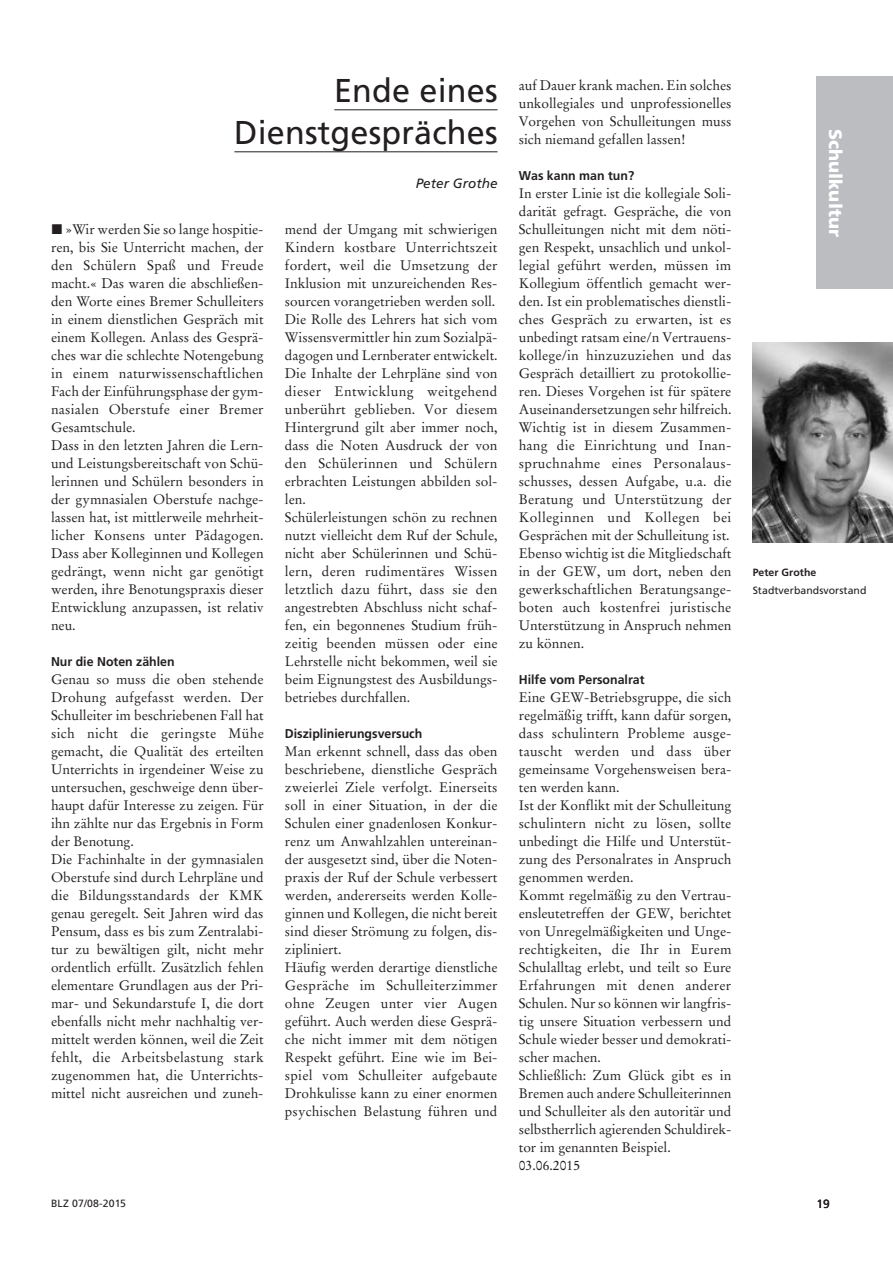
<style>
.page{position:relative;width:893px;height:1263px;background:#fff}
.page>*{position:absolute;margin:0;border:0;box-sizing:border-box;transform-origin:0 0}
.t1{font:33px/42px "Frutiger";letter-spacing:.005em;color:#231f20;text-align:right}
.t2{font:900 18px "Frutiger";letter-spacing:.005em;color:#fff}
.t3{font:13.8px/18px "Stempel Garamond";color:#231f20}
.t4{font:italic 13.5px "Frutiger";letter-spacing:.005em;color:#231f20}
.t5{font:700 12.75px "Frutiger";color:#231f20}
.t6{font:12px "Frutiger";color:#231f20}
.t7{font:10.5px "Frutiger";letter-spacing:.005em;color:#231f20}
.t8{font:700 10.5px "Frutiger";letter-spacing:.005em;color:#231f20}
.s1{font-family:"European Pi Three";font-size:14.25px}
</style>
<div class="page">
<div style="left:816px;top:77px;width:77px;height:212px;background:#bbbdc0"></div>
<hr style="left:334px;top:109px;width:163px;height:1px;background:#231f20">
<hr style="left:234px;top:151px;width:263px;height:1px;background:#231f20">
<img style="left:753px;top:342px;width:140px;height:200px">
<h1 class="t1" style="left:234px;top:72px;width:265px">Ende eines<br>Dienstgespräches</h1>
<p class="t4" style="left:416px;top:178px;width:83px">Peter Grothe</p>
<p class="t3" style="left:51px;top:221px;width:214px"><span class="s1">-</span> »Wir werden Sie so lange hospitie&shy;ren, bis Sie Unterricht machen, der den Schülern Spaß und Freude macht.« Das waren die abschließen&shy;den Worte eines Bremer Schulleiters in einem dienstlichen Gespräch mit einem Kollegen. Anlass des Gesprä&shy;ches war die schlechte Notengebung in einem naturwissenschaftlichen Fach der Einführungsphase der gym&shy;nasialen Oberstufe einer Bremer Gesamtschule.<br>Dass in den letzten Jahren die Lern&shy;und Leistungsbereitschaft von Schü&shy;lerinnen und Schülern besonders in der gymnasialen Oberstufe nachge&shy;lassen hat, ist mittlerweile mehrheit&shy;licher Konsens unter Pädagogen.<br>Dass aber Kolleginnen und Kollegen gedrängt, wenn nicht gar genötigt werden, ihre Benotungspraxis dieser Entwicklung anzupassen, ist relativ neu.</p>
<p class="t5" style="left:51px;top:656px;width:125px">Nur die Noten zählen</p>
<p class="t3" style="left:51px;top:671px;width:214px">Genau so muss die oben stehende Drohung aufgefasst werden. Der Schulleiter im beschriebenen Fall hat sich nicht die geringste Mühe gemacht, die Qualität des erteilten Unterrichts in irgendeiner Weise zu untersuchen, geschweige denn über&shy;haupt dafür Interesse zu zeigen. Für ihn zählte nur das Ergebnis in Form der Benotung.<br>Die Fachinhalte in der gymnasialen Oberstufe sind durch Lehrpläne und die Bildungsstandards der KMK genau geregelt. Seit Jahren wird das Pensum, dass es bis zum Zentralabi&shy;tur zu bewältigen gilt, nicht mehr ordentlich erfüllt. Zusätzlich fehlen elementare Grundlagen aus der Pri&shy;mar- und Sekundarstufe I, die dort ebenfalls nicht mehr nachhaltig ver&shy;mittelt werden können, weil die Zeit fehlt, die Arbeitsbelastung stark zugenommen hat, die Unterrichts&shy;mittel nicht ausreichen und zuneh-</p>
<p class="t3" style="left:285px;top:221px;width:214px">mend der Umgang mit schwierigen Kindern kostbare Unterrichtszeit fordert, weil die Umsetzung der Inklusion mit unzureichenden Res&shy;sourcen vorangetrieben werden soll.<br>Die Rolle des Lehrers hat sich vom Wissensvermittler hin zum Sozialpä&shy;dagogen und Lernberater entwickelt.<br>Die Inhalte der Lehrpläne sind von dieser Entwicklung weitgehend unberührt geblieben. Vor diesem Hintergrund gilt aber immer noch, dass die Noten Ausdruck der von den Schülerinnen und Schülern erbrachten Leistungen abbilden sol&shy;len.<br>Schülerleistungen schön zu rechnen nutzt vielleicht dem Ruf der Schule, nicht aber Schülerinnen und Schü&shy;lern, deren rudimentäres Wissen letztlich dazu führt, dass sie den angestrebten Abschluss nicht schaf&shy;fen, ein begonnenes Studium früh&shy;zeitig beenden müssen oder eine Lehrstelle nicht bekommen, weil sie beim Eignungstest des Ausbildungs&shy;betriebes durchfallen.</p>
<p class="t5" style="left:285px;top:728px;width:139px">Disziplinierungsversuch</p>
<p class="t3" style="left:285px;top:743px;width:214px">Man erkennt schnell, dass das oben beschriebene, dienstliche Gespräch zweierlei Ziele verfolgt. Einerseits soll in einer Situation, in der die Schulen einer gnadenlosen Konkur&shy;renz um Anwahlzahlen untereinan&shy;der ausgesetzt sind, über die Noten&shy;praxis der Ruf der Schule verbessert werden, andererseits werden Kolle&shy;ginnen und Kollegen, die nicht bereit sind dieser Strömung zu folgen, dis&shy;zipliniert.<br>Häufig werden derartige dienstliche Gespräche im Schulleiterzimmer ohne Zeugen unter vier Augen geführt. Auch werden diese Gesprä&shy;che nicht immer mit dem nötigen Respekt geführt. Eine wie im Bei&shy;spiel vom Schulleiter aufgebaute Drohkulisse kann zu einer enormen psychischen Belastung führen und</p>
<p class="t3" style="left:519px;top:77px;width:214px;text-align:justify">auf Dauer krank machen. Ein solches unkollegiales und unprofessionelles Vorgehen von Schulleitungen muss sich niemand gefallen lassen!</p>
<p class="t5" style="left:519px;top:170px;width:117px">Was kann man tun?</p>
<p class="t3" style="left:519px;top:185px;width:214px">In erster Linie ist die kollegiale Soli&shy;darität gefragt. Gespräche, die von Schulleitungen nicht mit dem nöti&shy;gen Respekt, unsachlich und unkol&shy;legial geführt werden, müssen im Kollegium öffentlich gemacht wer&shy;den. Ist ein problematisches dienstli&shy;ches Gespräch zu erwarten, ist es unbedingt ratsam eine/n Vertrauens&shy;kollege/in hinzuzuziehen und das Gespräch detailliert zu protokollie&shy;ren. Dieses Vorgehen ist für spätere Auseinandersetzungen sehr hilfreich.<br>Wichtig ist in diesem Zusammen&shy;hang die Einrichtung und Inan&shy;spruchnahme eines Personalaus&shy;schusses, dessen Aufgabe, u.a. die Beratung und Unterstützung der Kolleginnen und Kollegen bei Gesprächen mit der Schulleitung ist.<br>Ebenso wichtig ist die Mitgliedschaft in der GEW, um dort, neben den gewerkschaftlichen Beratungsange&shy;boten auch kostenfrei juristische Unterstützung in Anspruch nehmen zu können.</p>
<p class="t5" style="left:519px;top:674px;width:127px">Hilfe vom Personalrat</p>
<p class="t3" style="left:519px;top:689px;width:214px">Eine GEW-Betriebsgruppe, die sich regelmäßig trifft, kann dafür sorgen, dass schulintern Probleme ausge&shy;tauscht werden und dass über gemeinsame Vorgehensweisen bera&shy;ten werden kann.<br>Ist der Konflikt mit der Schulleitung schulintern nicht zu lösen, sollte unbedingt die Hilfe und Unterstüt&shy;zung des Personalrates in Anspruch genommen werden.<br>Kommt regelmäßig zu den Vertrau&shy;ensleutetreffen der GEW, berichtet von Unregelmäßigkeiten und Unge&shy;rechtigkeiten, die Ihr in Eurem<br>Schulalltag erlebt, und teilt so Eure<br>Erfahrungen mit denen anderer<br>Schulen. Nur so können wir langfris&shy;tig unsere Situation verbessern und<br>Schule wieder besser und demokrati&shy;scher machen.<br>Schließlich: Zum Glück gibt es in<br>Bremen auch andere Schulleiterinnen und Schulleiter als den autoritär und selbstherrlich agierenden Schuldirek&shy;tor im genannten Beispiel.<br>03.06.2015</p>
<h2 class="t2" style="left:843px;top:129px;width:110px;rotate:90deg">Schulkultur</h2>
<p class="t8" style="left:753px;top:568px;width:65px">Peter Grothe</p>
<p class="t7" style="left:753px;top:586px;width:115px">Stadtverbandsvorstand</p>
<p class="t7" style="left:51px;top:1199px;width:77px">BLZ 07/08-2015</p>
<p class="t6" style="left:816px;top:1199px;width:15px">19</p>
</div>
